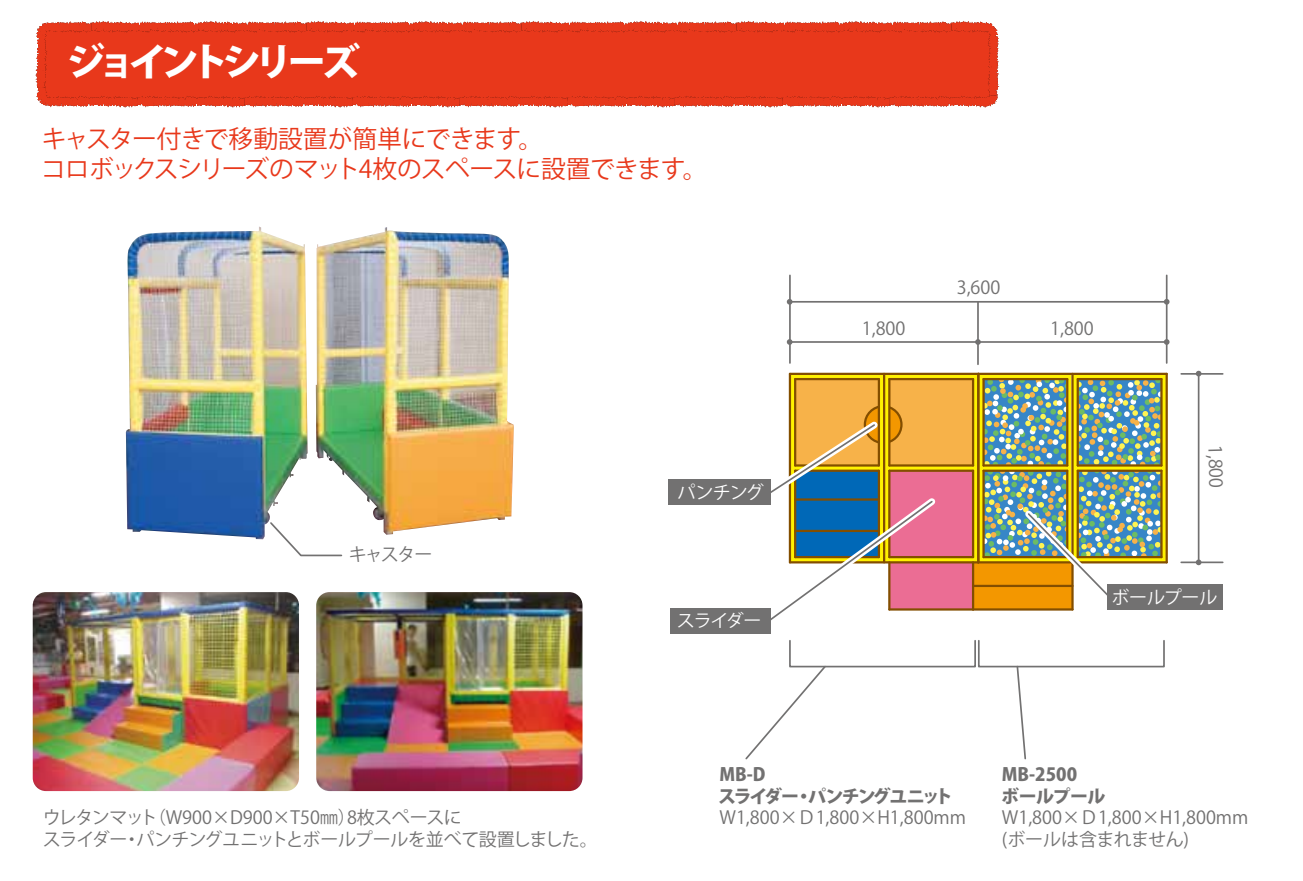
<style>
.page{position:relative;width:1303px;height:881px;background:#fff}
.page>*{position:absolute;margin:0;border:0;box-sizing:border-box;transform-origin:0 0}
.t1{font:800 38.25px "Koz Go Pro";letter-spacing:-.165em;color:#fff}
.t2{font:24.75px/29.7px "Koz Go Pro";letter-spacing:-.035em;color:#e8381b}
.t3{font:18px/21.6px "Koz Go Pro";letter-spacing:-.01em;color:#727171}
.t4{font:800 18px/21.6px "Koz Go Pro";letter-spacing:-.12em;color:#727171}
.t5{font:800 18px/21.6px "Koz Go Pro";letter-spacing:-.02em;color:#727171}
.t6{font:18px "Koz Go Pro";letter-spacing:-.01em;color:#fff}
.t7{font:17.32px "Koz Go Pro";letter-spacing:-.07em;color:#fff}
</style>
<div class="page">
<svg style="left:35px;top:21px;width:965px;height:87px;background:#e74025"></svg>
<hr style="left:790px;top:372px;width:188px;height:3px;background:#834e00">
<hr style="left:978px;top:372px;width:188px;height:3px;background:#834e00">
<hr style="left:1165px;top:373px;width:2px;height:189px;background:#834e00">
<svg style="left:759px;top:373px;width:407px;height:248px"></svg>
<hr style="left:789px;top:341px;width:377px;height:2px;background:#727171">
<hr style="left:789px;top:301px;width:377px;height:1px;background:#727171">
<hr style="left:789px;top:275px;width:2px;height:88px;background:#727171">
<hr style="left:1165px;top:275px;width:2px;height:88px;background:#727171">
<svg style="left:787px;top:299px;width:5px;height:5px"></svg>
<svg style="left:787px;top:339px;width:5px;height:6px"></svg>
<svg style="left:975px;top:339px;width:5px;height:6px"></svg>
<svg style="left:1163px;top:299px;width:6px;height:5px"></svg>
<svg style="left:1163px;top:339px;width:6px;height:6px"></svg>
<svg style="left:1195px;top:370px;width:6px;height:6px"></svg>
<svg style="left:1195px;top:559px;width:6px;height:6px"></svg>
<hr style="left:977px;top:302px;width:1px;height:62px;background:#727171">
<hr style="left:1181px;top:373px;width:41px;height:1px;background:#727171">
<hr style="left:1181px;top:561px;width:41px;height:2px;background:#727171">
<hr style="left:1197px;top:373px;width:2px;height:189px;background:#727171">
<div style="left:789px;top:639px;width:187px;height:28px;border:2px solid #727171"></div>
<div style="left:978px;top:639px;width:186px;height:28px;border:2px solid #727171"></div>
<svg style="left:745px;top:664px;width:82px;height:96px"></svg>
<svg style="left:1015px;top:664px;width:12px;height:96px"></svg>
<div style="left:670px;top:608px;width:101px;height:25px;background:#727171"></div>
<div style="left:668px;top:479px;width:103px;height:25px;background:#727171"></div>
<div style="left:1107px;top:583px;width:116px;height:26px;background:#727171"></div>
<img style="left:126px;top:226px;width:388px;height:313px">
<svg style="left:268px;top:520px;width:75px;height:37px"></svg>
<img style="left:33px;top:592px;width:266px;height:198px">
<img style="left:316px;top:592px;width:266px;height:198px">
<h1 class="t1" style="left:67px;top:37px;width:295px">ジョイントシリーズ</h1>
<h2 class="t2" style="left:41px;top:125px;width:668px">キャスター付きで移動設置が簡単にできます。<br>コロボックスシリーズのマット4枚のスペースに設置できます。</h2>
<p class="t3" style="left:349px;top:544px;width:85px">キャスター</p>
<p class="t6" style="left:677px;top:480px;width:88px">パンチング</p>
<p class="t7" style="left:677px;top:609px;width:86px">スライダー</p>
<p class="t3" style="left:956px;top:277px;width:45px">3,600</p>
<p class="t3" style="left:861px;top:318px;width:45px">1,800</p>
<p class="t3" style="left:1050px;top:318px;width:45px">1,800</p>
<p class="t3" style="left:1225px;top:444px;width:45px;rotate:89deg">1,8 00</p>
<p class="t6" style="left:1111px;top:585px;width:108px">ボールプール</p>
<p class="t3" style="left:43px;top:807px;width:556px">ウレタンマット（W900×D900×T50㎜）8枚スペースに<br>スライダー・パンチングユニットとボールプールを並べて設置しました。</p>
<p class="t4" style="left:718px;top:764px;width:236px">MB-D<br>スライダー・パンチングユニット</p>
<p class="t3" style="left:719px;top:807px;width:248px">W1,800×Ｄ1,800×H1,800mm</p>
<p class="t5" style="left:1001px;top:764px;width:106px">MB-2500<br>ボールプール</p>
<p class="t3" style="left:1002px;top:807px;width:248px">W1,800×Ｄ1,800×H1,800mm (ボールは含まれません)</p>
</div>
